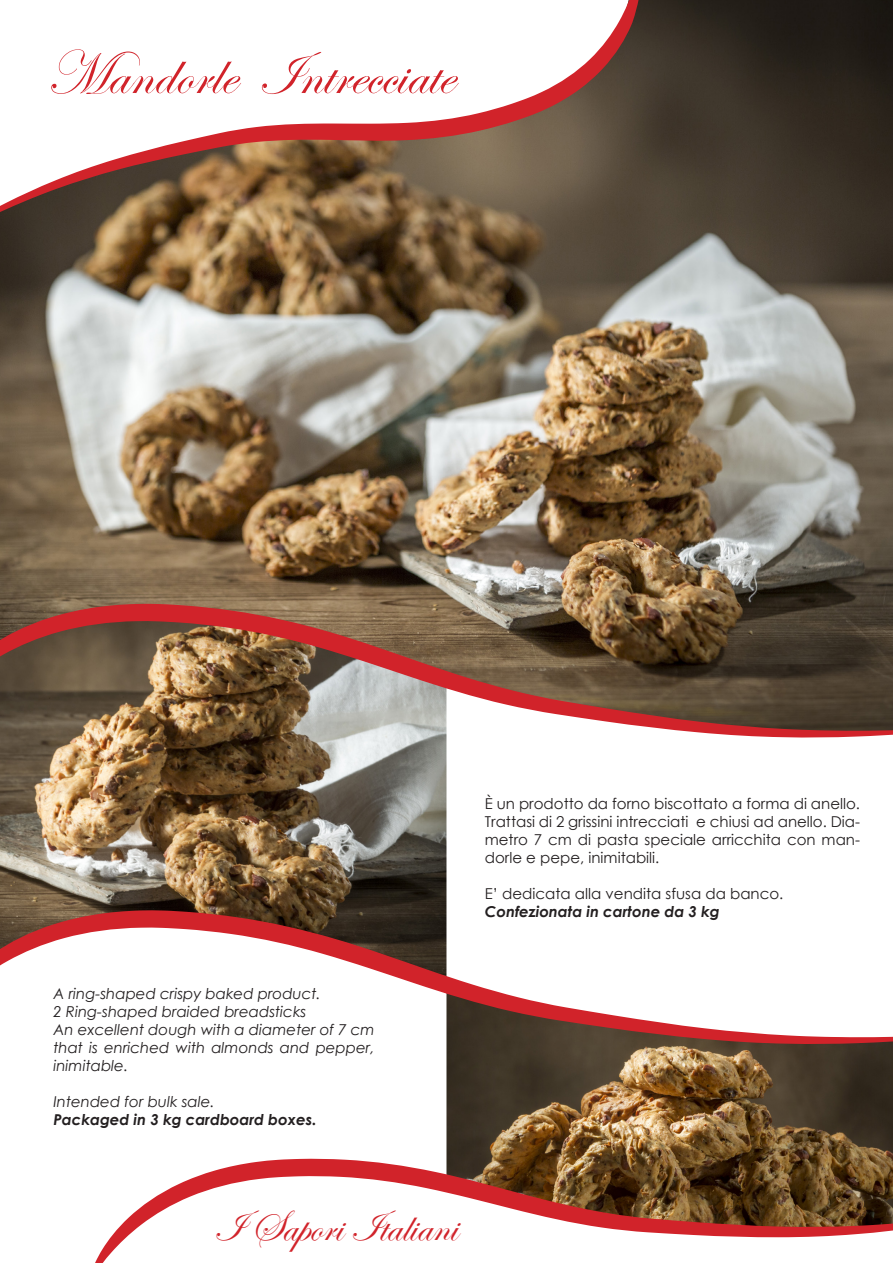
<style>
.page{position:relative;width:893px;height:1263px;background:#fff}
.page>*{position:absolute;margin:0;border:0;box-sizing:border-box;transform-origin:0 0}
.t1{font:62.55px "Edwardian Script ITC";color:#d1232a}
.t2{font:45px "Edwardian Script ITC";color:#d1232a}
.t3{font:15px/18px "Century Gothic";color:#231f20;text-align:justify}
.t4{font:italic 15px/18px "Century Gothic";color:#231f20;text-align:justify}
.t5{font:italic 700 15px "Century Gothic";color:#231f20}
</style>
<div class="page">
<img style="left:0;top:0;width:893px;height:604px">
<img style="left:0;top:738px;width:446px;height:172px">
<img style="left:446px;top:1044px;width:447px;height:114px">
<svg style="left:95px;top:1158px;width:798px;height:105px"></svg>
<svg style="left:0;top:241px;width:637px;height:28px"></svg>
<svg style="left:0;top:0;width:643px;height:241px"></svg>
<img style="left:0;top:604px;width:893px;height:134px">
<svg style="left:0;top:910px;width:893px;height:134px"></svg>
<p class="t1" style="left:46px;top:39px;width:409px">Mandorle Intrecciate</p>
<p class="t4" style="left:54px;top:984px;width:269px">A ring-shaped crispy baked product.</p>
<p class="t4" style="left:54px;top:1002px;width:254px">2 Ring-shaped braided breadsticks</p>
<p class="t4" style="left:54px;top:1020px;width:323px">An excellent dough with a diameter of 7 cm that is enriched with almonds and pepper, inimitable.</p>
<p class="t4" style="left:54px;top:1092px;width:163px">Intended for bulk sale.</p>
<p class="t5" style="left:54px;top:1108px;width:265px">Packaged in 3 kg cardboard boxes.</p>
<p class="t3" style="left:485px;top:795px;width:377px">È un prodotto da forno biscottato a forma di anello.</p>
<p class="t3" style="left:485px;top:813px;width:377px">Trattasi di 2 grissini intrecciati e chiusi ad anello. Dia&shy;metro 7 cm di pasta speciale arricchita con man&shy;dorle e pepe, inimitabili.</p>
<p class="t3" style="left:485px;top:885px;width:300px">E’ dedicata alla vendita sfusa da banco.</p>
<p class="t5" style="left:485px;top:901px;width:236px">Confezionata in cartone da 3 kg</p>
<p class="t2" style="left:214px;top:1202px;width:245px">I Sapori Italiani</p>
</div>
